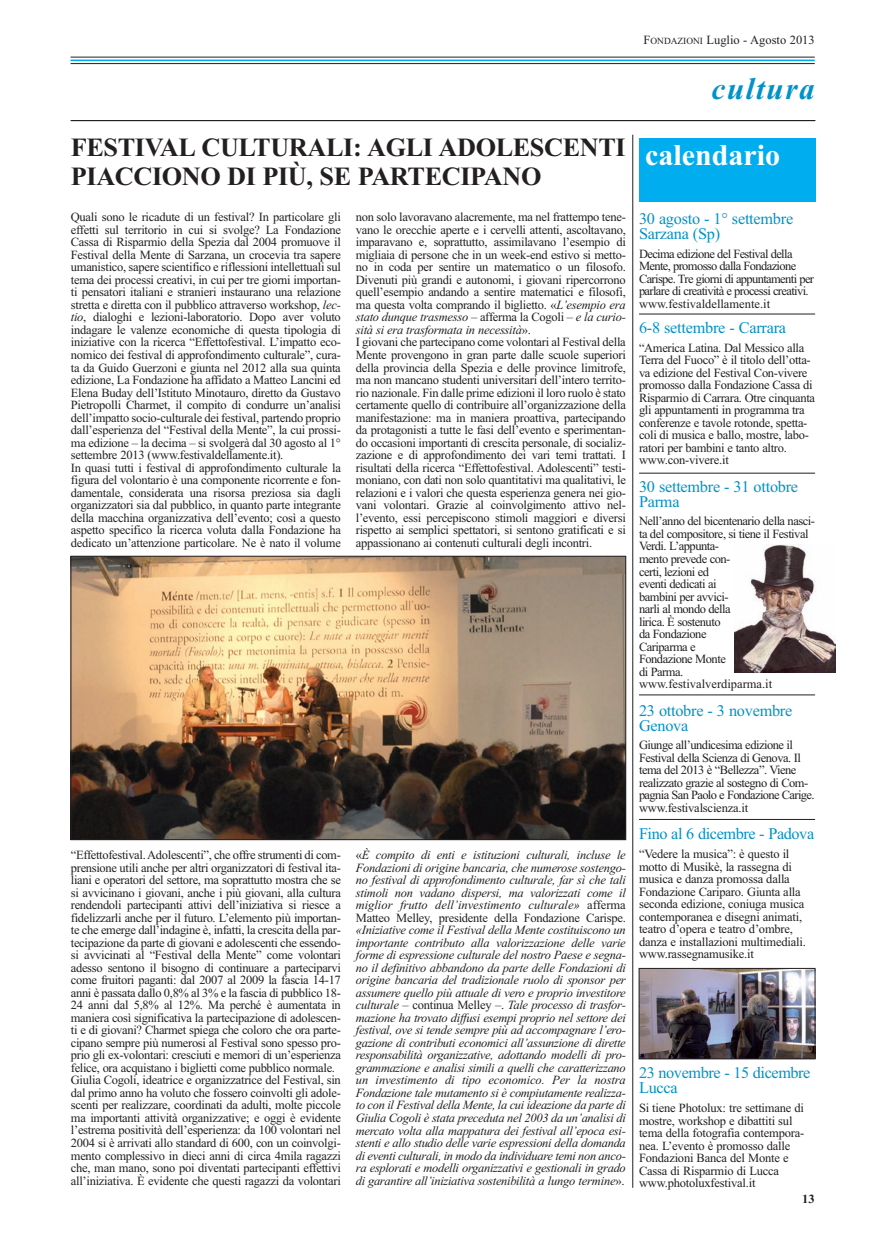
<style>
.page{position:relative;width:886px;height:1241px;background:#fff}
.page>*{position:absolute;margin:0;border:0;box-sizing:border-box;transform-origin:0 0}
.t1{font:italic 700 31.25px "Times New Roman";letter-spacing:.05em;color:#0092c8}
.t2{font:700 30px "Times New Roman";color:#fff}
.t3{font:700 26.25px/28.8px "Times New Roman";letter-spacing:-.015em;color:#231f20}
.t4{font:16.25px/15px "Times New Roman";letter-spacing:-.015em;color:#0092c8}
.t5{font:12.5px/12.5px "Times New Roman";letter-spacing:-.02em;color:#231f20}
.t6{font:italic 12.5px/12.5px "Times New Roman";letter-spacing:-.015em;color:#231f20;text-align:justify}
.t7{font:12.5px/12.5px "Times New Roman";letter-spacing:-.04em;color:#231f20}
.t8{font:12.5px/12.5px "Times New Roman";letter-spacing:-.05em;color:#231f20}
.t9{font:12.5px "Times New Roman";color:#231f20}
.t10{font:700 12.5px "Times New Roman";color:#231f20}
.s1{font-size:9.38px}
.s2{font-style:italic}
.s3{font-style:normal}
</style>
<div class="page">
<hr style="left:71px;top:60px;width:744px;height:1px;background:#00aeef">
<hr style="left:71px;top:57px;width:744px;height:1px;background:#231f20">
<hr style="left:71px;top:63px;width:744px;height:1px;background:#231f20">
<hr style="left:71px;top:120px;width:744px;height:1px;background:#231f20">
<div style="left:639px;top:138px;width:176px;height:64px;background:#00aeef"></div>
<img style="left:73px;top:558px;width:551px;height:279px">
<div style="left:71px;top:556px;width:555px;height:283px;border:1px solid #231f20"></div>
<hr style="left:632px;top:135px;width:1px;height:1052px;background:#231f20">
<img style="left:641px;top:970px;width:172px;height:86px">
<div style="left:639px;top:968px;width:176px;height:90px;border:1px solid #231f20"></div>
<img style="left:735px;top:544px;width:100px;height:128px">
<hr style="left:639px;top:473px;width:176px;height:1px;background:#231f20">
<hr style="left:639px;top:694px;width:176px;height:1px;background:#231f20">
<hr style="left:639px;top:819px;width:176px;height:1px;background:#231f20">
<hr style="left:639px;top:314px;width:176px;height:1px;background:#231f20">
<p class="t9" style="left:643px;top:35px;width:173px">F<span class="s1">ONDAZIONI</span> Luglio - Agosto 2013</p>
<h1 class="t1" style="left:711px;top:78px;width:105px">cultura</h1>
<h3 class="t3" style="left:71px;top:136px;width:556px">FESTIVAL CULTURALI: AGLI ADOLESCENTI<br>PIACCIONO DI PIÙ, SE PARTECIPANO</h3>
<p class="t5" style="left:71px;top:212px;width:271px">Quali sono le ricadute di un festival? In particolare gli effetti sul territorio in cui si svolge? La Fondazione Cassa di Risparmio della Spezia dal 2004 promuove il Festival della Mente di Sarzana, un crocevia tra sapere umanistico, sapere scientifico e riflessioni intellettuali sul tema dei processi creativi, in cui per tre giorni importan&shy;ti pensatori italiani e stranieri instaurano una relazione stretta e diretta con il pubblico attraverso workshop, <span class="s2">lec&shy;tio</span>, dialoghi e lezioni-laboratorio. Dopo aver voluto indagare le valenze economiche di questa tipologia di iniziative con la ricerca “Effettofestival. L’impatto eco&shy;nomico dei festival di approfondimento culturale”, cura&shy;ta da Guido Guerzoni e giunta nel 2012 alla sua quinta edizione, La Fondazione ha affidato a Matteo Lancini ed Elena Buday dell’Istituto Minotauro, diretto da Gustavo Pietropolli Charmet, il compito di condurre un’analisi dell’impatto socio-culturale dei festival, partendo proprio dall’esperienza del “Festival della Mente”, la cui prossi&shy;ma edizione – la decima – si svolgerà dal 30 agosto al 1° settembre 2013 (www.festivaldellamente.it).<br>In quasi tutti i festival di approfondimento culturale la figura del volontario è una componente ricorrente e fon&shy;damentale, considerata una risorsa preziosa sia dagli organizzatori sia dal pubblico, in quanto parte integrante della macchina organizzativa dell’evento; così a questo aspetto specifico la ricerca voluta dalla Fondazione ha dedicato un’attenzione particolare. Ne è nato il volume</p>
<p class="t5" style="left:356px;top:212px;width:271px">non solo lavoravano alacremente, ma nel frattempo tene&shy;vano le orecchie aperte e i cervelli attenti, ascoltavano, imparavano e, soprattutto, assimilavano l’esempio di migliaia di persone che in un week-end estivo si metto&shy;no in coda per sentire un matematico o un filosofo.<br>Divenuti più grandi e autonomi, i giovani ripercorrono quell’esempio andando a sentire matematici e filosofi, ma questa volta comprando il biglietto. «<span class="s2">L’esempio era stato dunque trasmesso</span> – afferma la Cogoli – <span class="s2">e la curio&shy;sità si era trasformata in necessità</span>».<br>I giovani che partecipano come volontari al Festival della Mente provengono in gran parte dalle scuole superiori della provincia della Spezia e delle province limitrofe, ma non mancano studenti universitari dell’intero territo&shy;rio nazionale. Fin dalle prime edizioni il loro ruolo è stato certamente quello di contribuire all’organizzazione della manifestazione: ma in maniera proattiva, partecipando da protagonisti a tutte le fasi dell’evento e sperimentan&shy;do occasioni importanti di crescita personale, di socializ&shy;zazione e di approfondimento dei vari temi trattati. I risultati della ricerca “Effettofestival. Adolescenti” testi&shy;moniano, con dati non solo quantitativi ma qualitativi, le relazioni e i valori che questa esperienza genera nei gio&shy;vani volontari. Grazie al coinvolgimento attivo nel&shy;l’evento, essi percepiscono stimoli maggiori e diversi rispetto ai semplici spettatori, si sentono gratificati e si appassionano ai contenuti culturali degli incontri.</p>
<p class="t5" style="left:71px;top:849px;width:271px">“Effettofestival. Adolescenti”, che offre strumenti di com&shy;prensione utili anche per altri organizzatori di festival ita&shy;liani e operatori del settore, ma soprattutto mostra che se si avvicinano i giovani, anche i più giovani, alla cultura rendendoli partecipanti attivi dell’iniziativa si riesce a fidelizzarli anche per il futuro. L’elemento più importan&shy;te che emerge dall’indagine è, infatti, la crescita della par&shy;tecipazione da parte di giovani e adolescenti che essendo&shy;si avvicinati al “Festival della Mente” come volontari adesso sentono il bisogno di continuare a parteciparvi come fruitori paganti: dal 2007 al 2009 la fascia 14-17 anni è passata dallo 0,8% al 3% e la fascia di pubblico 18- 24 anni dal 5,8% al 12%. Ma perché è aumentata in maniera così significativa la partecipazione di adolescen&shy;ti e di giovani? Charmet spiega che coloro che ora parte&shy;cipano sempre più numerosi al Festival sono spesso pro&shy;prio gli ex-volontari: cresciuti e memori di un’esperienza felice, ora acquistano i biglietti come pubblico normale.<br>Giulia Cogoli, ideatrice e organizzatrice del Festival, sin dal primo anno ha voluto che fossero coinvolti gli adole&shy;scenti per realizzare, coordinati da adulti, molte piccole ma importanti attività organizzative; e oggi è evidente l’estrema positività dell’esperienza: da 100 volontari nel 2004 si è arrivati allo standard di 600, con un coinvolgi&shy;mento complessivo in dieci anni di circa 4mila ragazzi che, man mano, sono poi diventati partecipanti effettivi all’iniziativa. È evidente che questi ragazzi da volontari</p>
<p class="t6" style="left:356px;top:849px;width:271px"><span class="s3">«</span>È compito di enti e istituzioni culturali, incluse le Fondazioni di origine bancaria, che numerose sostengo&shy;no festival di approfondimento culturale, far sì che tali stimoli non vadano dispersi, ma valorizzati come il miglior frutto dell’investimento culturale» <span class="s3">afferma Matteo Melley, presidente della Fondazione Carispe.</span></p>
<p class="t6" style="left:356px;top:924px;width:271px">«Iniziative come il Festival della Mente costituiscono un importante contributo alla valorizzazione delle varie forme di espressione culturale del nostro Paese e segna&shy;no il definitivo abbandono da parte delle Fondazioni di origine bancaria del tradizionale ruolo di sponsor per assumere quello più attuale di vero e proprio investitore culturale <span class="s3">– continua Melley –.</span> Tale processo di trasfor&shy;mazione ha trovato diffusi esempi proprio nel settore dei festival, ove si tende sempre più ad accompagnare l’ero&shy;gazione di contributi economici all’assunzione di dirette responsabilità organizzative, adottando modelli di pro&shy;grammazione e analisi simili a quelli che caratterizzano un investimento di tipo economico. Per la nostra Fondazione tale mutamento si è compiutamente realizza&shy;to con il Festival della Mente, la cui ideazione da parte di Giulia Cogoli è stata preceduta nel 2003 da un’analisi di mercato volta alla mappatura dei festival all’epoca esi&shy;stenti e allo studio delle varie espressioni della domanda di eventi culturali, in modo da individuare temi non anco&shy;ra esplorati e modelli organizzativi e gestionali in grado di garantire all’iniziativa sostenibilità a lungo termine<span class="s3">».</span></p>
<h2 class="t2" style="left:645px;top:145px;width:136px">calendario</h2>
<h3 class="t4" style="left:639px;top:212px;width:156px">30 agosto - 1° settembre<br>Sarzana (Sp)</h3>
<p class="t8" style="left:639px;top:248px;width:177px">Decima edizione del Festival della Mente, promosso dalla Fondazione Carispe. Tre giorni di appuntamenti per parlare di creatività e processi creativi. www.festivaldellamente.it</p>
<h3 class="t4" style="left:639px;top:321px;width:149px">6-8 settembre - Carrara</h3>
<p class="t5" style="left:639px;top:342px;width:178px">“America Latina. Dal Messico alla Terra del Fuoco” è il titolo dell’otta&shy;va edizione del Festival Con-vivere promosso dalla Fondazione Cassa di Risparmio di Carra ra. Otre cinquanta gli appuntamenti in programma tra conferenze e tavole rotonde, spetta&shy;coli di musica e ballo, mostre, labo&shy;ratori per bambini e tanto altro. www.con-vivere.it</p>
<h3 class="t4" style="left:639px;top:480px;width:161px">30 settembre - 31 ottobre<br>Parma</h3>
<p class="t7" style="left:639px;top:516px;width:177px">Nell’anno del bicentenario della nasci&shy;ta del compositore, si tiene il Festival<br>Verdi. L’ap punta -<br>mento prevede con-<br>certi, lezioni ed<br>eventi dedicati ai<br>bambini per avvici-<br>narli al mondo della<br>lirica. È sostenuto<br>da Fondazione<br>Cariparma e<br>Fondazione Monte<br>di Parma. www.festivalverdiparma.it</p>
<h3 class="t4" style="left:639px;top:704px;width:155px">23 ottobre - 3 novembre<br>Genova</h3>
<p class="t7" style="left:639px;top:740px;width:177px">Giunge all’undicesima edizione il Festival della Scienza di Genova. Il tema del 2013 è “Bellezza”. Viene realizzato grazie al sostegno di Com - pagnia San Paolo e Fondazione Carige. www.festivalscienza.it</p>
<h3 class="t4" style="left:639px;top:827px;width:177px">Fino al 6 dicembre - Padova</h3>
<p class="t5" style="left:639px;top:848px;width:168px">“Vedere la musica”: è questo il motto di Musikè, la rassegna di musica e danza promossa dalla<br>Fondazione Cariparo. Giunta alla seconda edizione, coniuga musica contemporanea e disegni animati, teatro d’opera e teatro d’ombre, danza e installazioni multimediali. www.rassegnamusike.it</p>
<h3 class="t4" style="left:639px;top:1066px;width:173px">23 novembre - 15 dicembre<br>Lucca</h3>
<p class="t5" style="left:639px;top:1102px;width:167px">Si tiene Photolux: tre settimane di mostre, workshop e dibattiti sul tema della fotografia contempora&shy;nea. L’evento è promosso dalle<br>Fondazioni Banca del Monte e<br>Cassa di Risparmio di Lucca www.photoluxfestival.it</p>
<p class="t10" style="left:802px;top:1194px;width:14px">13</p>
</div>
